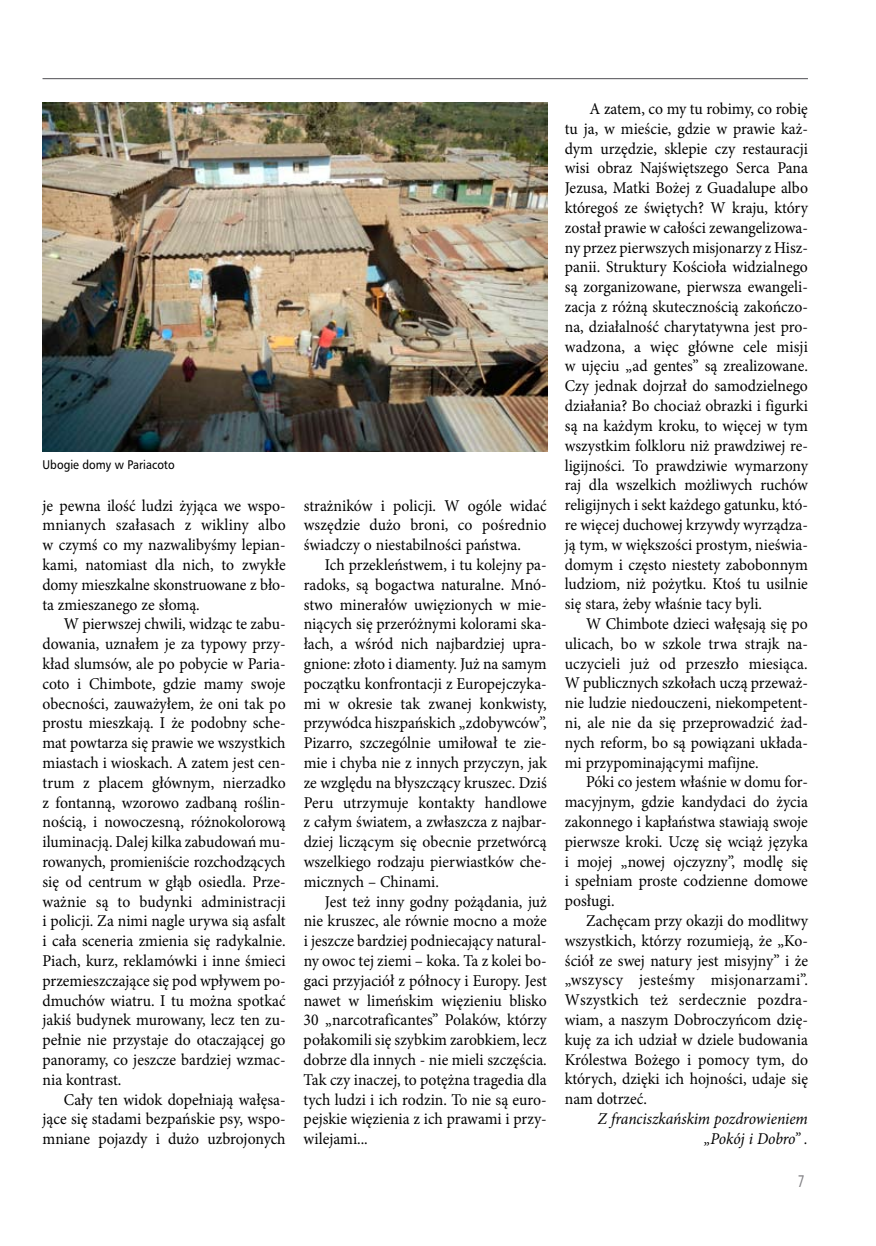
<style>
.page{position:relative;width:876px;height:1246px;background:#fff}
.page>*{position:absolute;margin:0;border:0;box-sizing:border-box;transform-origin:0 0}
.t1{font:condensed 18px "Myriad Pro";color:#818084;scale:.9 1}
.t2{font:16.5px/19.8px "Minion Pro";color:#000;text-align:justify;scale:.95 1}
.t3{font:italic 16.5px/19.8px "Minion Pro";letter-spacing:-.01em;color:#000;text-align:right;scale:.95 1}
.t4{font:12px "Humnst 777 PL";color:#000;scale:.9 1}
</style>
<div class="page">
<hr style="left:43px;top:78px;width:765px;height:1px;background:#504f53">
<img style="left:43px;top:102px;width:504px;height:350px">
<p class="t4" style="left:43px;top:457px;width:148px">Ubogie domy w Pariacoto</p>
<p class="t2" style="left:43px;top:495px;width:257px">je pewna ilość ludzi żyjąca we wspo&shy;mnianych szałasach z wikliny albo w czymś co my nazwalibyśmy lepian&shy;kami, natomiast dla nich, to zwykłe domy mieszkalne skonstruowane z bło&shy;ta zmieszanego ze słomą.</p>
<p class="t2" style="left:43px;top:614px;width:257px;text-indent:21px">W pierwszej chwili, widząc te zabu&shy;dowania, uznałem je za typowy przy&shy;kład slumsów, ale po pobycie w Paria&shy;coto i Chimbote, gdzie mamy swoje obecności, zauważyłem, że oni tak po prostu mieszkają. I że podobny sche&shy;mat powtarza się prawie we wszystkich miastach i wioskach. A zatem jest cen&shy;trum z placem głównym, nierzadko z fontanną, wzorowo zadbaną roślin&shy;nością, i nowoczesną, różnokolorową iluminacją. Dalej kilka zabudowań mu&shy;rowanych, promieniście rozchodzących się od centrum w głąb osiedla. Prze&shy;ważnie są to budynki administracji i policji. Za nimi nagle urywa sią asfalt i cała sceneria zmienia się radykalnie.<br>Piach, kurz, reklamówki i inne śmieci przemieszczające się pod wpływem po&shy;dmuchów wiatru. I tu można spotkać jakiś budynek murowany, lecz ten zu&shy;pełnie nie przystaje do otaczającej go panoramy, co jeszcze bardziej wzmac&shy;nia kontrast.</p>
<p class="t2" style="left:43px;top:1089px;width:257px;text-indent:21px">Cały ten widok dopełniają wałęsa&shy;jące się stadami bezpańskie psy, wspo&shy;mniane pojazdy i dużo uzbrojonych</p>
<p class="t2" style="left:304px;top:495px;width:257px">strażników i policji. W ogóle widać wszędzie dużo broni, co pośrednio świadczy o niestabilności państwa.</p>
<p class="t2" style="left:304px;top:555px;width:257px;text-indent:21px">Ich przekleństwem, i tu kolejny pa&shy;radoks, są bogactwa naturalne. Mnó&shy;stwo minerałów uwięzionych w mie&shy;niących się przeróżnymi kolorami ska&shy;łach, a wśród nich najbardziej upra&shy;gnione: złoto i diamenty. Już na samym początku konfrontacji z Europejczyka&shy;mi w okresie tak zwanej konkwisty, przywódca hiszpańskich „zdobywców”, Pizarro, szczególnie umiłował te zie&shy;mie i chyba nie z innych przyczyn, jak ze względu na błyszczący kruszec. Dziś Peru utrzymuje kontakty handlowe z całym światem, a zwłaszcza z najbar&shy;dziej liczącym się obecnie przetwórcą wszelkiego rodzaju pierwiastków che&shy;micznych – Chinami.</p>
<p class="t2" style="left:304px;top:891px;width:257px;text-indent:21px">Jest też inny godny pożądania, już nie kruszec, ale równie mocno a może i jeszcze bardziej podniecający natural&shy;ny owoc tej ziemi – koka. Ta z kolei bo&shy;gaci przyjaciół z północy i Europy. Jest nawet w limeńskim więzieniu blisko 30 „narcotraficantes” Polaków, którzy połakomili się szybkim zarobkiem, lecz dobrze dla innych - nie mieli szczęścia.<br>Tak czy inaczej, to potężna tragedia dla tych ludzi i ich rodzin. To nie są euro&shy;pejskie więzienia z ich prawami i przy&shy;wilejami...</p>
<p class="t2" style="left:565px;top:99px;width:257px;text-indent:25px">A zatem, co my tu robimy, co robię tu ja, w mieście, gdzie w prawie każ&shy;dym urzędzie, sklepie czy restauracji wisi obraz Najświętszego Serca Pana Jezusa, Matki Bożej z Guadalupe albo któregoś ze świętych? W kraju, który został prawie w całości zewangelizowa&shy;ny przez pierwszych misjonarzy z Hisz&shy;panii. Struktury Kościoła widzialnego są zorganizowane, pierwsza ewangeli&shy;zacja z różną skutecznością zakończo&shy;na, działalność charytatywna jest pro&shy;wadzona, a więc główne cele misji w ujęciu „ad gentes” są zrealizowane.<br>Czy jednak dojrzał do samodzielnego działania? Bo chociaż obrazki i figurki są na każdym kroku, to więcej w tym wszystkim folkloru niż prawdziwej re&shy;ligijności. To prawdziwie wymarzony raj dla wszelkich możliwych ruchów religijnych i sekt każdego gatunku, któ&shy;re więcej duchowej krzywdy wyrządza&shy;ją tym, w większości prostym, nieświa&shy;domym i często niestety zabobonnym ludziom, niż pożytku. Ktoś tu usilnie się stara, żeby właśnie tacy byli.</p>
<p class="t2" style="left:565px;top:614px;width:257px;text-indent:21px">W Chimbote dzieci wałęsają się po ulicach, bo w szkole trwa strajk na&shy;uczycieli już od przeszło miesiąca.<br>W publicznych szkołach uczą przeważ&shy;nie ludzie niedouczeni, niekompetent&shy;ni, ale nie da się przeprowadzić żad&shy;nych reform, bo są powiązani układa&shy;mi przypominającymi mafijne.</p>
<p class="t2" style="left:565px;top:772px;width:257px;text-indent:21px">Póki co jestem właśnie w domu for&shy;macyjnym, gdzie kandydaci do życia zakonnego i kapłaństwa stawiają swoje pierwsze kroki. Uczę się wciąż języka i mojej „nowej ojczyzny”, modlę się i spełniam proste codzienne domowe posługi.</p>
<p class="t2" style="left:565px;top:911px;width:257px;text-indent:21px">Zachęcam przy okazji do modlitwy wszystkich, którzy rozumieją, że „Ko&shy;ściół ze swej natury jest misyjny” i że „wszyscy jesteśmy misjonarzami”.<br>Wszystkich też serdecznie pozdra&shy;wiam, a naszym Dobroczyńcom dzię&shy;kuję za ich udział w dziele budowania Królestwa Bożego i pomocy tym, do których, dzięki ich hojności, udaje się nam dotrzeć.</p>
<p class="t3" style="left:598px;top:1109px;width:223px">Z franciszkańskim pozdrowieniem „Pokój i Dobro” .</p>
<p class="t1" style="left:798px;top:1170px;width:8px">7</p>
</div>
